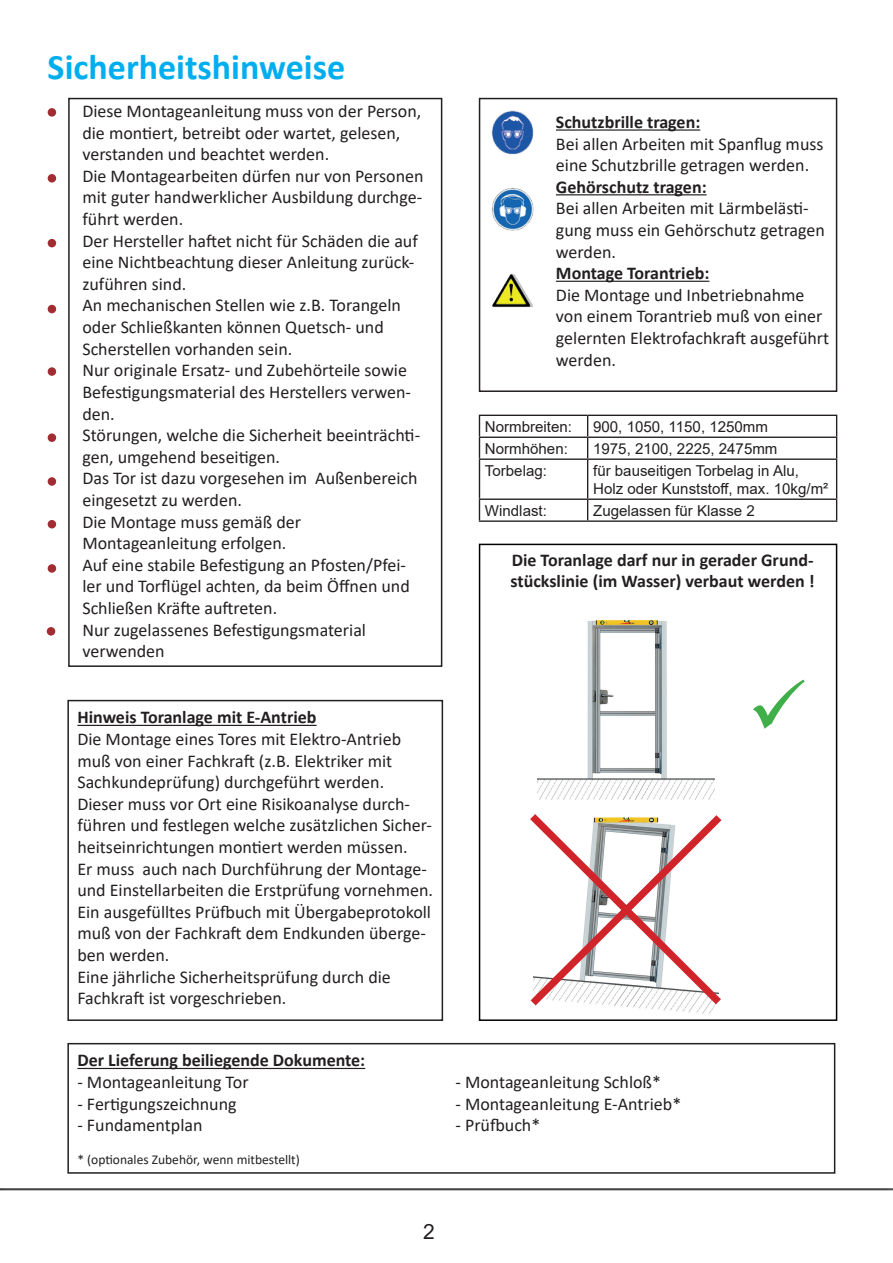
<style>
.page{position:relative;width:893px;height:1263px;background:#fff}
.page>*{position:absolute;margin:0;border:0;box-sizing:border-box;transform-origin:0 0}
.t1{font:700 36px "Calibri";color:#00aeef}
.t2{font:21px "Arial";color:#231f20}
.t3{font:18px/21.6px "Calibri";color:#231f20}
.t4{font:700 18px/21.6px "Calibri";color:#231f20}
.t5{font:15px/18.1px "Arial";color:#231f20}
.t6{font:13.5px "Calibri";color:#231f20}
</style>
<div class="page">
<hr style="left:479px;top:415px;width:109px;height:1px;background:#231f20">
<hr style="left:588px;top:415px;width:249px;height:1px;background:#231f20">
<hr style="left:479px;top:437px;width:109px;height:1px;background:#231f20">
<svg style="left:479px;top:416px;width:1px;height:42px"></svg>
<hr style="left:588px;top:437px;width:249px;height:1px;background:#231f20">
<svg style="left:587px;top:416px;width:1px;height:42px"></svg>
<svg style="left:836px;top:416px;width:1px;height:42px"></svg>
<hr style="left:479px;top:458px;width:109px;height:2px;background:#231f20">
<hr style="left:479px;top:460px;width:1px;height:38px;background:#231f20">
<hr style="left:588px;top:458px;width:249px;height:2px;background:#231f20">
<hr style="left:587px;top:460px;width:1px;height:38px;background:#231f20">
<hr style="left:836px;top:460px;width:1px;height:38px;background:#231f20">
<hr style="left:479px;top:498px;width:109px;height:2px;background:#231f20">
<svg style="left:479px;top:500px;width:1px;height:20px"></svg>
<hr style="left:588px;top:498px;width:249px;height:2px;background:#231f20">
<svg style="left:587px;top:500px;width:1px;height:20px"></svg>
<svg style="left:836px;top:500px;width:1px;height:20px"></svg>
<hr style="left:479px;top:520px;width:109px;height:2px;background:#231f20">
<hr style="left:588px;top:520px;width:249px;height:2px;background:#231f20">
<div style="left:68px;top:98px;width:374px;height:569px;border:2px solid #231f20"></div>
<div style="left:48px;top:108px;width:8px;height:9px;background:#a12c31;border-radius:50%"></div>
<div style="left:48px;top:174px;width:8px;height:9px;background:#a12c31;border-radius:50%"></div>
<div style="left:48px;top:239px;width:8px;height:8px;background:#a12c31;border-radius:50%"></div>
<div style="left:48px;top:305px;width:8px;height:8px;background:#a12c31;border-radius:50%"></div>
<div style="left:48px;top:367px;width:8px;height:9px;background:#a12c31;border-radius:50%"></div>
<div style="left:48px;top:433px;width:8px;height:9px;background:#a12c31;border-radius:50%"></div>
<div style="left:48px;top:477px;width:8px;height:9px;background:#a12c31;border-radius:50%"></div>
<div style="left:48px;top:520px;width:8px;height:8px;background:#a12c31;border-radius:50%"></div>
<div style="left:48px;top:564px;width:8px;height:9px;background:#a12c31;border-radius:50%"></div>
<div style="left:47px;top:627px;width:8px;height:9px;background:#a12c31;border-radius:50%"></div>
<hr style="left:77px;top:725px;width:240px;height:1px;background:#231f20">
<div style="left:67px;top:700px;width:376px;height:321px;border:2px solid #231f20"></div>
<hr style="left:77px;top:1068px;width:288px;height:1px;background:#231f20">
<div style="left:67px;top:1043px;width:768px;height:131px;border:2px solid #231f20"></div>
<hr style="left:556px;top:129px;width:144px;height:2px;background:#231f20">
<hr style="left:556px;top:194px;width:151px;height:1px;background:#231f20">
<hr style="left:556px;top:281px;width:153px;height:1px;background:#231f20">
<img style="left:492px;top:273px;width:41px;height:35px">
<img style="left:491px;top:110px;width:43px;height:45px">
<img style="left:491px;top:187px;width:43px;height:44px">
<div style="left:479px;top:544px;width:358px;height:477px;border:2px solid #000"></div>
<img style="left:538px;top:620px;width:176px;height:180px">
<img style="left:533px;top:1013px;width:186px;height:6px">
<svg style="left:530px;top:814px;width:192px;height:199px"></svg>
<div style="left:479px;top:98px;width:358px;height:294px;border:2px solid #231f20"></div>
<h1 class="t1" style="left:48px;top:42px;width:299px">Sicherheitshinweise</h1>
<p class="t3" style="left:82px;top:101px;width:343px">Diese Montageanleitung muss von der Person, die montiert, betreibt oder wartet, gelesen, verstanden und beachtet werden.<br>Die Montagearbeiten dürfen nur von Personen mit guter handwerklicher Ausbildung durchge&shy;führt werden.<br>Der Hersteller haftet nicht für Schäden die auf eine Nichtbeachtung dieser Anleitung zurück&shy;zuführen sind.<br>An mechanischen Stellen wie z.B. Torangeln oder Schließkanten können Quetsch- und Scherstellen vorhanden sein.<br>Nur originale Ersatz- und Zubehörteile sowie Befestigungsmaterial des Herstellers verwen&shy;den.<br>Störungen, welche die Sicherheit beeinträchti&shy;gen, umgehend beseitigen.<br>Das Tor ist dazu vorgesehen im Außenbereich eingesetzt zu werden.<br>Die Montage muss gemäß der Montageanleitung erfolgen.<br>Auf eine stabile Befestigung an Pfosten/Pfei&shy;ler und Torflügel achten, da beim Öffnen und Schließen Kräfte auftreten.<br>Nur zugelassenes Befestigungsmaterial verwenden</p>
<p class="t4" style="left:77px;top:708px;width:241px">Hinweis Toranlage mit E-Antrieb</p>
<p class="t3" style="left:77px;top:729px;width:357px">Die Montage eines Tores mit Elektro-Antrieb muß von einer Fachkraft (z.B. Elektriker mit Sachkundeprüfung) durchgeführt werden.<br>Dieser muss vor Ort eine Risikoanalyse durch&shy;führen und festlegen welche zusätzlichen Sicher&shy;heitseinrichtungen montiert werden müssen.<br>Er muss auch nach Durchführung der Montage&shy;und Einstellarbeiten die Erstprüfung vornehmen.<br>Ein ausgefülltes Prüfbuch mit Übergabeprotokoll muß von der Fachkraft dem Endkunden überge&shy;ben werden.<br>Eine jährliche Sicherheitsprüfung durch die Fachkraft ist vorgeschrieben.</p>
<p class="t4" style="left:556px;top:112px;width:146px">Schutzbrille tragen:</p>
<p class="t3" style="left:556px;top:134px;width:269px">Bei allen Arbeiten mit Spanflug muss eine Schutzbrille getragen werden.</p>
<p class="t4" style="left:556px;top:177px;width:152px">Gehörschutz tragen:</p>
<p class="t3" style="left:556px;top:198px;width:271px">Bei allen Arbeiten mit Lärmbelästi&shy;gung muss ein Gehörschutz getragen werden.</p>
<p class="t4" style="left:556px;top:263px;width:155px">Montage Torantrieb:</p>
<p class="t3" style="left:556px;top:285px;width:275px">Die Montage und Inbetriebnahme von einem Torantrieb muß von einer gelernten Elektrofachkraft ausgeführt werden.</p>
<p class="t5" style="left:485px;top:417px;width:89px">Normbreiten:</p>
<p class="t5" style="left:593px;top:417px;width:176px">900, 1050, 1150, 1250mm</p>
<p class="t5" style="left:485px;top:439px;width:84px">Normhöhen:</p>
<p class="t5" style="left:593px;top:439px;width:186px">1975, 2100, 2225, 2475mm</p>
<p class="t5" style="left:485px;top:461px;width:63px">Torbelag:</p>
<p class="t5" style="left:593px;top:461px;width:237px">für bauseitigen Torbelag in Alu,<br>Holz oder Kunststoff, max. 10kg/m²</p>
<p class="t5" style="left:485px;top:501px;width:63px">Windlast:</p>
<p class="t5" style="left:593px;top:501px;width:163px">Zugelassen für Klasse 2</p>
<p class="t4" style="left:511px;top:550px;width:306px">Die Toranlage darf nur in gerader Grund&shy;stückslinie (im Wasser) verbaut werden !</p>
<p class="t4" style="left:77px;top:1051px;width:289px">Der Lieferung beiliegende Dokumente:</p>
<p class="t3" style="left:77px;top:1072px;width:173px">- Montageanleitung Tor</p>
<p class="t3" style="left:455px;top:1072px;width:207px">- Montageanleitung Schloß*</p>
<p class="t3" style="left:77px;top:1093px;width:161px">- Fertigungszeichnung</p>
<p class="t3" style="left:455px;top:1093px;width:227px">- Montageanleitung E-Antrieb*</p>
<p class="t3" style="left:77px;top:1115px;width:127px">- Fundamentplan</p>
<p class="t3" style="left:455px;top:1115px;width:86px">- Prüfbuch*</p>
<p class="t6" style="left:77px;top:1150px;width:224px">* (optionales Zubehör, wenn mitbestellt)</p>
<p class="t2" style="left:423px;top:1217px;width:13px">2</p>
</div>
